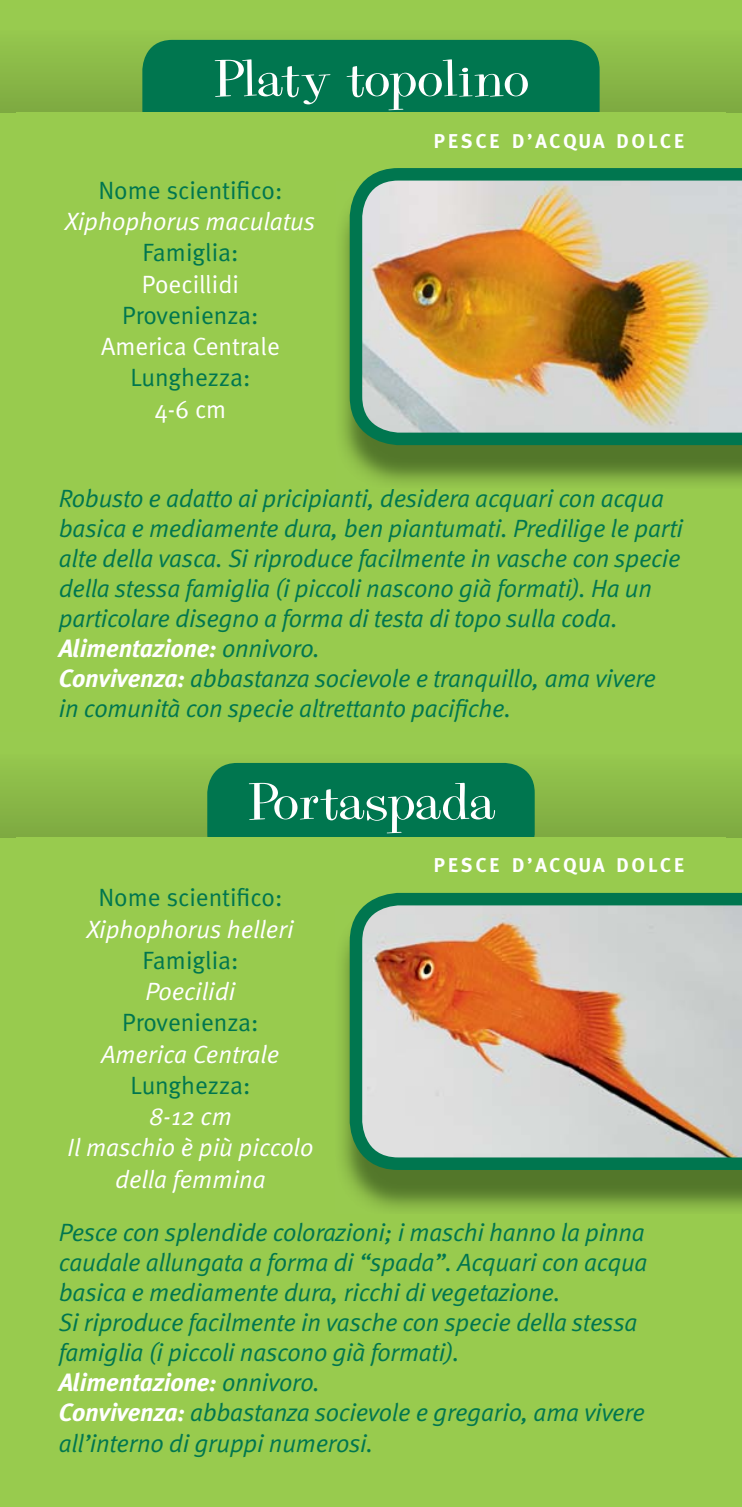
<style>
.page{position:relative;width:742px;height:1507px;background:#fff}
.page>*{position:absolute;margin:0;border:0;box-sizing:border-box;transform-origin:0 0}
.t1{font:55px "Pike";color:#fff;scale:1.3 1}
.t2{font:italic 25px/30px "Meta Normal";letter-spacing:-.01em;color:#00764f}
.t3{font:italic 25px/31.2px "Meta Normal";color:#fff;text-align:center}
.t4{font:25px "Meta Normal";color:#00764f}
.t5{font:italic 700 25px "Meta Plus";letter-spacing:-.01em;color:#fff}
.t6{font:25px "Meta Normal";color:#fff}
.t7{font:700 20px "Meta";letter-spacing:.15em;color:#fff}
.s1{font-family:"Meta Normal";font-weight:400;color:#00764f}
.s2{font-family:"Meta Plus";font-weight:700;color:#fff}
</style>
<div class="page">
<div style="left:0;top:0;width:741px;height:1506px;background:#98cb4e"></div>
<svg style="left:349px;top:893px;width:392px;height:277px;background:#b9b19e"></svg>
<img style="left:349px;top:168px;width:392px;height:277px">
<div style="left:0;top:9px;width:741px;height:103px;background:linear-gradient(to bottom,#9bcf51,#7eaa41)"></div>
<div style="left:142px;top:40px;width:457px;height:100px;background:#00764f;border-radius:30px"></div>
<div style="left:16px;top:112px;width:709px;height:45px;background:#98cb4e"></div>
<div style="left:0;top:732px;width:741px;height:105px;background:linear-gradient(to bottom,#9bcf51,#7eaa41)"></div>
<div style="left:207px;top:763px;width:327px;height:100px;background:#00764f;border-radius:30px"></div>
<div style="left:16px;top:837px;width:709px;height:44px;background:#98cb4e"></div>
<h1 class="t1" style="left:212px;top:60px;width:245px">Platy topolino</h1>
<p class="t4" style="left:98px;top:180px;width:185px">Nome scientifico:</p>
<p class="t3" style="left:66px;top:208px;width:251px">Xiphophorus maculatus</p>
<p class="t4" style="left:142px;top:243px;width:97px">Famiglia:</p>
<p class="t6" style="left:142px;top:274px;width:98px">Poecillidi</p>
<p class="t4" style="left:122px;top:305px;width:138px">Provenienza:</p>
<p class="t6" style="left:101px;top:337px;width:180px">America Centrale</p>
<p class="t4" style="left:130px;top:368px;width:121px">Lunghezza:</p>
<p class="t6" style="left:154px;top:399px;width:73px">4-6 cm</p>
<p class="t7" style="left:433px;top:133px;width:251px">PESCE D’ACQUA DOLCE</p>
<p class="t2" style="left:59px;top:485px;width:625px">Robusto e adatto ai pricipianti, desidera acquari con acqua basica e mediamente dura, ben piantumati. Predilige le parti alte della vasca. Si riproduce facilmente in vasche con specie della stessa famiglia (i piccoli nascono già formati). Ha un particolare disegno a forma di testa di topo sulla coda.</p>
<p class="t5" style="left:59px;top:638px;width:262px">Alimentazione: <span class="s1">onnivoro.</span></p>
<p class="t2" style="left:59px;top:665px;width:598px"><span class="s2">Convivenza:</span> abbastanza socievole e tranquillo, ama vivere in comunità con specie altrettanto pacifiche.</p>
<h1 class="t1" style="left:246px;top:782px;width:192px">Portaspada</h1>
<p class="t4" style="left:98px;top:888px;width:185px">Nome scientifico:</p>
<p class="t3" style="left:87px;top:915px;width:208px">Xiphophorus helleri</p>
<p class="t4" style="left:142px;top:950px;width:97px">Famiglia:</p>
<p class="t3" style="left:145px;top:978px;width:91px">Poecilidi</p>
<p class="t4" style="left:122px;top:1013px;width:138px">Provenienza:</p>
<p class="t3" style="left:101px;top:1040px;width:179px">America Centrale</p>
<p class="t4" style="left:130px;top:1075px;width:121px">Lunghezza:</p>
<p class="t3" style="left:67px;top:1103px;width:247px">8-12 cm<br>Il maschio è più piccolo della femmina</p>
<p class="t7" style="left:433px;top:857px;width:251px">PESCE D’ACQUA DOLCE</p>
<p class="t2" style="left:59px;top:1219px;width:589px">Pesce con splendide colorazioni; i maschi hanno la pinna caudale allungata a forma di “spada”. Acquari con acqua basica e mediamente dura, ricchi di vegetazione.<br>Si riproduce facilmente in vasche con specie della stessa famiglia (i piccoli nascono già formati).</p>
<p class="t5" style="left:59px;top:1372px;width:262px">Alimentazione: <span class="s1">onnivoro.</span></p>
<p class="t2" style="left:59px;top:1399px;width:587px"><span class="s2">Convivenza:</span> abbastanza socievole e gregario, ama vivere all’interno di gruppi numerosi.</p>
</div>
